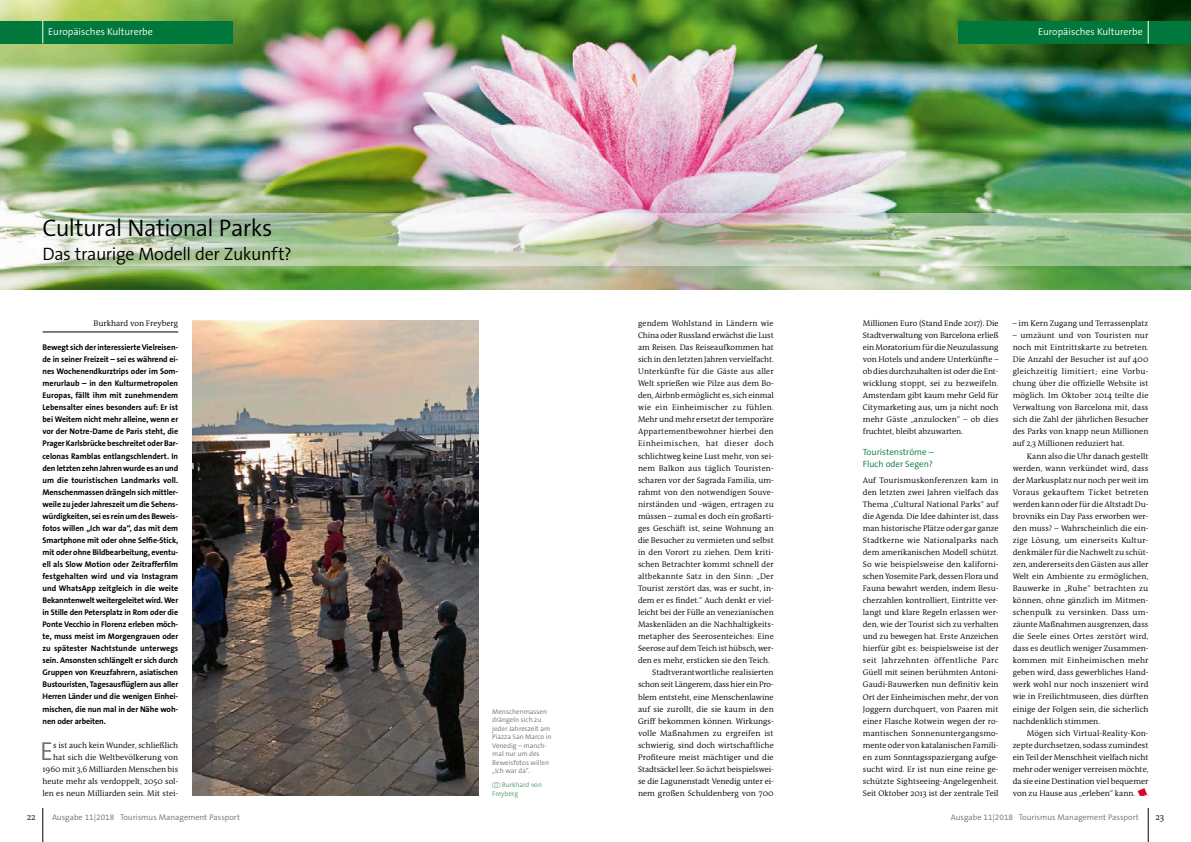
<style>
.page{position:relative;width:1191px;height:842px;background:#fff}
.page>*{position:absolute;margin:0;border:0;box-sizing:border-box;transform-origin:0 0}
.pas_Grundtext_Initia{font:26.1px "FHM The Sans";color:#6f6f6e}
.pas_Headline_24pt{font:24px "FHM The Sans";letter-spacing:-.025em;color:#000}
.pas_Headline_18pt{font:18px "FHM The Sans";letter-spacing:-.025em;color:#000}
.t1{font:10px "FHM The Sans";color:#fff}
.pas_Zwiti{font:9px/12.1px "FHM The Sans";color:#00773b}
.t2{font:9px "FHM Antiqua";color:#000}
.pas_Grundtext__5{font:8.2px/12px "FHM Antiqua";color:#000;text-align:justify}
.pas_Grundtext__0{font:8.2px/12px "FHM Antiqua";color:#000;text-align:justify}
.pas_Vorspann_schwarz{font:700 8.2px/12px "FHM The Sans";letter-spacing:-.01em;color:#000;text-align:justify}
.pas_Grundtext_Initia-2{font:8.2px/12px "FHM Antiqua";color:#000;text-align:right}
.t3{font:8.2px "FHM The Sans";color:#6f6f6e}
.pas_Autor{font:8.2px "FHM Antiqua";color:#000}
.pas_BU_links{font:7px/8.5px "FHM The Sans";color:#6f6f6e}
.pas_BU_links-2{font:7px/8.5px "FHM The Sans";color:#569768}
</style>
<div class="page">
<img style="left:0;top:0;width:1191px;height:290px">
<hr style="left:43px;top:808px;width:1px;height:34px;background:#000">
<hr style="left:1148px;top:808px;width:1px;height:34px;background:#000">
<div style="left:958px;top:21px;width:233px;height:22px;background:#00773b"></div>
<svg style="left:1148px;top:21px;width:1px;height:22px"></svg>
<div style="left:0;top:21px;width:232px;height:22px;background:#00773b"></div>
<svg style="left:43px;top:21px;width:1px;height:22px"></svg>
<img style="left:0;top:213px;width:1191px;height:53px">
<hr style="left:43px;top:332px;width:135px;height:1px;background:#000">
<svg style="left:492px;top:782px;width:8px;height:5px"></svg>
<svg style="left:1137px;top:788px;width:11px;height:8px"></svg>
<img style="left:192px;top:320px;width:286px;height:476px">
<p class="t1" style="left:48px;top:27px;width:106px">Europäisches Kulturerbe</p>
<p class="t1" style="left:1038px;top:27px;width:106px">Europäisches Kulturerbe</p>
<p class="pas_Headline_24pt" style="left:43px;top:215px;width:231px">Cultural National Parks</p>
<p class="pas_Headline_18pt" style="left:43px;top:245px;width:251px">Das traurige Modell der Zukunft?</p>
<p class="pas_Autor" style="left:93px;top:319px;width:86px">Burkhard von Freyberg</p>
<p class="pas_Vorspann_schwarz" style="left:43px;top:342px;width:137px">Bewegt sich der interessierte Vielreisen&shy;de in seiner Freizeit – sei es während ei&shy;nes Wochenendkurztrips oder im Som&shy;merurlaub – in den Kulturmetropolen Europas, fällt ihm mit zunehmendem Lebensalter eines besonders auf: Er ist bei Weitem nicht mehr alleine, wenn er vor der Notre-Dame de Paris steht, die Prager Karlsbrücke beschreitet oder Bar&shy;celonas Ramblas entlangschlendert. In den letzten zehn Jahren wurde es an und um die touristischen Landmarks voll.<br>Menschenmassen drängeln sich mittler&shy;weile zu jeder Jahreszeit um die Sehens&shy;würdigkeiten, sei es rein um des Beweis&shy;fotos willen „Ich war da“, das mit dem Smartphone mit oder ohne Selfie-Stick, mit oder ohne Bildbearbeitung, eventu&shy;ell als Slow Motion oder Zeitrafferfilm festgehalten wird und via Instagram und WhatsApp zeitgleich in die weite Bekanntenwelt weitergeleitet wird. Wer in Stille den Petersplatz in Rom oder die Ponte Vecchio in Florenz erleben möch&shy;te, muss meist im Morgengrauen oder zu spätester Nachtstunde unterwegs sein. Ansonsten schlängelt er sich durch Gruppen von Kreuzfahrern, asiatischen Bustouristen, Tagesausflüglern aus aller Herren Länder und die wenigen Einhei&shy;mischen, die nun mal in der Nähe woh&shy;nen oder arbeiten.</p>
<p class="pas_Grundtext_Initia" style="left:40px;top:737px;width:15px">E</p>
<p class="pas_Grundtext_Initia-2" style="left:43px;top:739px;width:137px">s ist auch kein Wunder, schließlich hat sich die Weltbevölkerung von 1960 mit 3,6 Milliarden Menschen bis heute mehr als verdoppelt, 2050 sol&shy;len es neun Milliarden sein. Mit stei-</p>
<p class="pas_BU_links" style="left:492px;top:707px;width:61px">Menschenmassen drängeln sich zu jeder Jahreszeit am<br>Piazza San Marco in<br>Venedig – manch&shy;mal nur um des<br>Beweisfotos willen „Ich war da“.</p>
<p class="pas_BU_links-2" style="left:492px;top:781px;width:51px;text-indent:10px">Burkhard von<br>Freyberg</p>
<p class="pas_Grundtext_Initia-2" style="left:638px;top:318px;width:137px;text-align:justify">gendem Wohlstand in Ländern wie China oder Russland erwächst die Lust am Reisen. Das Reiseaufkommen hat sich in den letzten Jahren vervielfacht.<br>Unterkünfte für die Gäste aus aller Welt sprießen wie Pilze aus dem Bo&shy;den, Airbnb ermöglicht es, sich einmal wie ein Einheimischer zu fühlen.<br>Mehr und mehr ersetzt der temporäre Appartementbewohner hierbei den Einheimischen, hat dieser doch schlichtweg keine Lust mehr, von sei&shy;nem Balkon aus täglich Touristen&shy;scharen vor der Sagrada Familia, um&shy;rahmt von den notwendigen Souve&shy;nirständen und -wägen, ertragen zu müssen – zumal es doch ein großarti&shy;ges Geschäft ist, seine Wohnung an die Besucher zu vermieten und selbst in den Vorort zu ziehen. Dem kriti&shy;schen Betrachter kommt schnell der altbekannte Satz in den Sinn: „Der Tourist zerstört das, was er sucht, in&shy;dem er es findet.“ Auch denkt er viel&shy;leicht bei der Fülle an venezianischen Maskenläden an die Nachhaltigkeits&shy;metapher des Seerosenteiches: Eine Seerose auf dem Teich ist hübsch, wer&shy;den es mehr, ersticken sie den Teich.</p>
<p class="pas_Grundtext__5" style="left:638px;top:667px;width:137px;text-indent:14px">Stadtverantwortliche realisierten schon seit Längerem, dass hier ein Pro&shy;blem entsteht, eine Menschenlawine auf sie zurollt, die sie kaum in den Griff bekommen können. Wirkungs&shy;volle Maßnahmen zu ergreifen ist schwierig, sind doch wirtschaftliche Profiteure meist mächtiger und die Stadtsäckel leer. So ächzt beispielswei&shy;se die Lagunenstadt Venedig unter ei&shy;nem großen Schuldenberg von 700</p>
<p class="pas_Grundtext__5" style="left:863px;top:318px;width:137px">Millionen Euro (Stand Ende 2017). Die Stadtverwaltung von Barcelona erließ ein Moratorium für die Neuzulassung von Hotels und andere Unterkünfte – ob dies durchzuhalten ist oder die Ent&shy;wicklung stoppt, sei zu bezweifeln.<br>Amsterdam gibt kaum mehr Geld für Citymarketing aus, um ja nicht noch mehr Gäste „anzulocken“ – ob dies fruchtet, bleibt abzuwarten.</p>
<p class="pas_Zwiti" style="left:863px;top:446px;width:72px">Touristenströme –<br>Fluch oder Segen?</p>
<p class="pas_Grundtext__0" style="left:863px;top:474px;width:137px">Auf Tourismuskonferenzen kam in den letzten zwei Jahren vielfach das Thema „Cultural National Parks“ auf die Agenda. Die Idee dahinter ist, dass man historische Plätze oder gar ganze Stadtkerne wie Nationalparks nach dem amerikanischen Modell schützt.<br>So wie beispielsweise den kaliforni&shy;schen Yosemite Park, dessen Flora und Fauna bewahrt werden, indem Besu&shy;cherzahlen kontrolliert, Eintritte ver&shy;langt und klare Regeln erlassen wer&shy;den, wie der Tourist sich zu verhalten und zu bewegen hat. Erste Anzeichen hierfür gibt es: beispielsweise ist der seit Jahrzehnten öffentliche Parc Güell mit seinen berühmten Antoni-Gaudi-Bauwerken nun definitiv kein Ort der Einheimischen mehr, der von Joggern durchquert, von Paaren mit einer Flasche Rotwein wegen der ro&shy;mantischen Sonnenuntergangsmo&shy;mente oder von katalanischen Famili&shy;en zum Sonntagsspaziergang aufge&shy;sucht wird. Er ist nun eine reine ge&shy;schützte Sightseeing-Angelegenheit.<br>Seit Oktober 2013 ist der zentrale Teil</p>
<p class="pas_Grundtext__0" style="left:1012px;top:317px;width:137px">– im Kern Zugang und Terrassenplatz</p>
<p class="pas_Grundtext__0" style="left:1012px;top:330px;width:137px">– umzäunt und von Touristen nur noch mit Eintrittskarte zu betreten.<br>Die Anzahl der Besucher ist auf 400 gleichzeitig limitiert; eine Vorbu&shy;chung über die offizielle Website ist möglich. Im Oktober 2014 teilte die Verwaltung von Barcelona mit, dass sich die Zahl der jährlichen Besucher des Parks von knapp neun Millionen auf 2,3 Millionen reduziert hat.</p>
<p class="pas_Grundtext__5" style="left:1012px;top:450px;width:137px;text-indent:14px">Kann also die Uhr danach gestellt werden, wann verkündet wird, dass der Markusplatz nur noch per weit im Voraus gekauftem Ticket betreten werden kann oder für die Altstadt Du&shy;brovniks ein Day Pass erworben wer&shy;den muss? – Wahrscheinlich die ein&shy;zige Lösung, um einerseits Kultur&shy;denkmäler für die Nachwelt zu schüt&shy;zen, andererseits den Gästen aus aller Welt ein Ambiente zu ermöglichen, Bauwerke in „Ruhe“ betrachten zu können, ohne gänzlich im Mitmen&shy;schenpulk zu versinken. Dass um&shy;zäunte Maßnahmen ausgrenzen, dass die Seele eines Ortes zerstört wird, dass es deutlich weniger Zusammen&shy;kommen mit Einheimischen mehr geben wird, dass gewerbliches Hand&shy;werk wohl nur noch inszeniert wird wie in Freilichtmuseen, dies dürften einige der Folgen sein, die sicherlich nachdenklich stimmen.</p>
<p class="pas_Grundtext__5" style="left:1012px;top:727px;width:137px;text-indent:14px">Mögen sich Virtual-Reality-Kon&shy;zepte durchsetzen, sodass zumindest ein Teil der Menschheit vielfach nicht mehr oder weniger verreisen möchte, da sie eine Destination viel bequemer von zu Hause aus „erleben“ kann.</p>
<p class="t2" style="left:27px;top:812px;width:11px">22</p>
<p class="t3" style="left:52px;top:813px;width:189px">Ausgabe 11|2018 Tourismus Management Passport</p>
<p class="t3" style="left:950px;top:813px;width:189px">Ausgabe 11|2018 Tourismus Management Passport</p>
<p class="t2" style="left:1155px;top:812px;width:10px">23</p>
</div>
